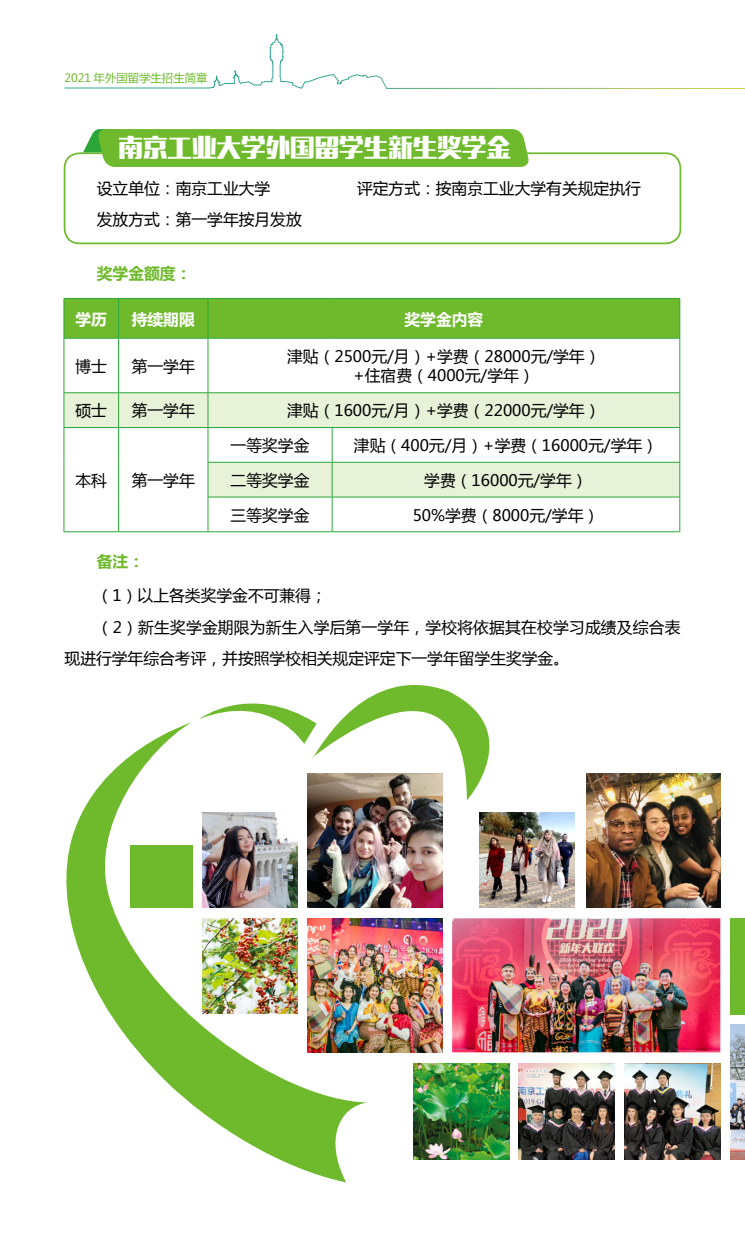
<style>
.page{position:relative;width:745px;height:1241px;background:#fff}
.page>*{position:absolute;margin:0;border:0;box-sizing:border-box;transform-origin:0 0}
.t1{font:24.5px "MF Li Hei Noncommercial";color:#fff}
.t2{font:15.75px/18.9px "Microsoft Ya Hei";color:#000;text-align:center}
.t3{font:700 15.75px "Microsoft Ya Hei";color:#fff}
.t4{font:700 15.75px "Microsoft Ya Hei";color:#6fba2c}
.t5{font:11.38px "Microsoft Ya Hei";color:#6fba2c}
</style>
<div class="page">
<div style="left:64px;top:152px;width:616px;height:92px;border:2px solid #6fba2c;border-radius:15px"></div>
<svg style="left:83px;top:129px;width:447px;height:38px;background:#73bc34"></svg>
<div style="left:65px;top:299px;width:614px;height:39px;background:#6fba2c"></div>
<svg style="left:65px;top:393px;width:614px;height:104px;fill:#e8f2d9"></svg>
<hr style="left:64px;top:298px;width:54px;height:1px;background:#2aa738">
<hr style="left:64px;top:299px;width:1px;height:39px;background:#2aa738">
<hr style="left:118px;top:298px;width:90px;height:1px;background:#2aa738">
<hr style="left:118px;top:299px;width:1px;height:39px;background:#2aa738">
<hr style="left:208px;top:298px;width:124px;height:1px;background:#2aa738">
<hr style="left:207px;top:299px;width:1px;height:39px;background:#2aa738">
<hr style="left:332px;top:298px;width:347px;height:1px;background:#2aa738">
<hr style="left:679px;top:299px;width:1px;height:39px;background:#2aa738">
<hr style="left:64px;top:338px;width:54px;height:1px;background:#2aa738">
<hr style="left:64px;top:338px;width:1px;height:54px;background:#2aa738">
<hr style="left:118px;top:338px;width:90px;height:1px;background:#2aa738">
<hr style="left:118px;top:338px;width:1px;height:54px;background:#2aa738">
<hr style="left:208px;top:338px;width:124px;height:1px;background:#2aa738">
<hr style="left:207px;top:338px;width:1px;height:54px;background:#2aa738">
<hr style="left:332px;top:338px;width:347px;height:1px;background:#2aa738">
<hr style="left:679px;top:338px;width:1px;height:54px;background:#2aa738">
<hr style="left:64px;top:428px;width:1px;height:34px;background:#2aa738">
<hr style="left:118px;top:428px;width:1px;height:34px;background:#2aa738">
<hr style="left:64px;top:462px;width:1px;height:35px;background:#2aa738">
<hr style="left:118px;top:462px;width:1px;height:35px;background:#2aa738">
<hr style="left:64px;top:497px;width:1px;height:34px;background:#2aa738">
<hr style="left:118px;top:497px;width:1px;height:34px;background:#2aa738">
<hr style="left:64px;top:531px;width:54px;height:1px;background:#2aa738">
<hr style="left:118px;top:531px;width:90px;height:1px;background:#2aa738">
<hr style="left:207px;top:428px;width:1px;height:34px;background:#2aa738">
<hr style="left:331px;top:428px;width:1px;height:34px;background:#2aa738">
<hr style="left:679px;top:428px;width:1px;height:34px;background:#2aa738">
<hr style="left:207px;top:497px;width:1px;height:34px;background:#2aa738">
<hr style="left:331px;top:497px;width:1px;height:34px;background:#2aa738">
<hr style="left:679px;top:497px;width:1px;height:34px;background:#2aa738">
<hr style="left:208px;top:531px;width:124px;height:1px;background:#2aa738">
<hr style="left:332px;top:531px;width:347px;height:1px;background:#2aa738">
<hr style="left:64px;top:392px;width:54px;height:1px;background:#2aa738">
<hr style="left:64px;top:393px;width:1px;height:34px;background:#2aa738">
<hr style="left:64px;top:427px;width:54px;height:1px;background:#2aa738">
<hr style="left:118px;top:392px;width:90px;height:1px;background:#2aa738">
<hr style="left:118px;top:393px;width:1px;height:34px;background:#2aa738">
<hr style="left:118px;top:427px;width:90px;height:1px;background:#2aa738">
<hr style="left:208px;top:392px;width:124px;height:1px;background:#2aa738">
<hr style="left:207px;top:393px;width:1px;height:34px;background:#2aa738">
<hr style="left:332px;top:392px;width:347px;height:1px;background:#2aa738">
<hr style="left:679px;top:393px;width:1px;height:34px;background:#2aa738">
<hr style="left:208px;top:427px;width:124px;height:1px;background:#2aa738">
<hr style="left:332px;top:427px;width:347px;height:1px;background:#2aa738">
<hr style="left:207px;top:462px;width:125px;height:1px;background:#2aa738">
<hr style="left:207px;top:462px;width:1px;height:34px;background:#2aa738">
<hr style="left:207px;top:496px;width:125px;height:1px;background:#2aa738">
<hr style="left:332px;top:462px;width:347px;height:1px;background:#2aa738">
<hr style="left:331px;top:462px;width:1px;height:34px;background:#2aa738">
<hr style="left:679px;top:462px;width:1px;height:34px;background:#2aa738">
<hr style="left:332px;top:496px;width:347px;height:1px;background:#2aa738">
<svg style="left:66px;top:685px;width:462px;height:497px"></svg>
<img style="left:308px;top:773px;width:133px;height:134px">
<img style="left:586px;top:773px;width:133px;height:134px">
<img style="left:479px;top:812px;width:95px;height:95px">
<img style="left:202px;top:918px;width:95px;height:95px">
<img style="left:518px;top:1063px;width:96px;height:96px">
<img style="left:413px;top:1063px;width:96px;height:96px">
<img style="left:624px;top:1063px;width:95px;height:96px">
<img style="left:202px;top:812px;width:95px;height:95px">
<div style="left:130px;top:844px;width:62px;height:63px;background:#6fba2c"></div>
<img style="left:308px;top:918px;width:133px;height:134px">
<img style="left:452px;top:918px;width:267px;height:134px">
<div style="left:730px;top:918px;width:14px;height:97px;background:#6fba2c"></div>
<img style="left:730px;top:1024px;width:14px;height:135px">
<svg style="left:64px;top:34px;width:680px;height:55px"></svg>
<p class="t5" style="left:64px;top:70px;width:144px">2021 年外国留学生招生简章</p>
<h1 class="t1" style="left:118px;top:133px;width:393px">南京工业大学外国留学生新生奖学金</h1>
<p class="t2" style="left:97px;top:178px;width:175px">设立单位：南京工业大学</p>
<p class="t2" style="left:357px;top:178px;width:285px">评定方式：按南京工业大学有关规定执行</p>
<p class="t2" style="left:97px;top:210px;width:206px">发放方式：第一学年按月发放</p>
<p class="t4" style="left:97px;top:263px;width:96px">奖学金额度：</p>
<p class="t3" style="left:75px;top:308px;width:33px">学历</p>
<p class="t3" style="left:132px;top:308px;width:64px">持续期限</p>
<p class="t3" style="left:404px;top:308px;width:80px">奖学金内容</p>
<p class="t2" style="left:75px;top:356px;width:33px">博士</p>
<p class="t2" style="left:132px;top:356px;width:64px">第一学年</p>
<p class="t2" style="left:287px;top:346px;width:314px">津贴（2500元/月）+学费（28000元/学年）+住宿费（4000元/学年）</p>
<p class="t2" style="left:75px;top:401px;width:33px">硕士</p>
<p class="t2" style="left:132px;top:401px;width:64px">第一学年</p>
<p class="t2" style="left:287px;top:401px;width:314px">津贴（1600元/月）+学费（22000元/学年）</p>
<p class="t2" style="left:75px;top:470px;width:33px">本科</p>
<p class="t2" style="left:132px;top:470px;width:64px">第一学年</p>
<p class="t4" style="left:97px;top:550px;width:49px">备注：</p>
<p class="t2" style="left:230px;top:435px;width:80px">一等奖学金</p>
<p class="t2" style="left:353px;top:435px;width:305px">津贴（400元/月）+学费（16000元/学年）</p>
<p class="t2" style="left:230px;top:470px;width:80px">二等奖学金</p>
<p class="t2" style="left:424px;top:470px;width:165px">学费（16000元/学年）</p>
<p class="t2" style="left:230px;top:505px;width:80px">三等奖学金</p>
<p class="t2" style="left:412px;top:505px;width:188px">50%学费（8000元/学年）</p>
<p class="t2" style="left:97px;top:585px;width:231px">（1）以上各类奖学金不可兼得；</p>
<p class="t2" style="left:97px;top:617px;width:585px">（2）新生奖学金期限为新生入学后第一学年，学校将依据其在校学习成绩及综合表</p>
<p class="t2" style="left:64px;top:648px;width:505px">现进行学年综合考评，并按照学校相关规定评定下一学年留学生奖学金。</p>
</div>
